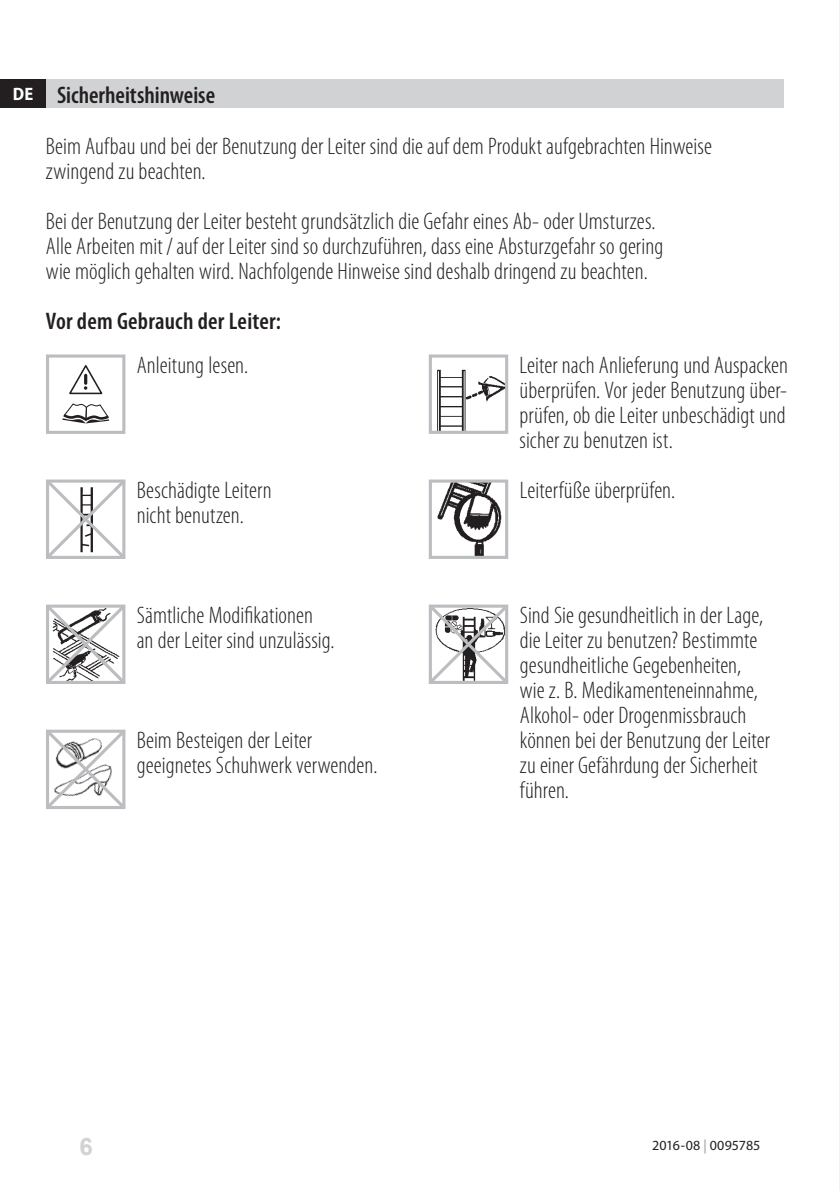
<style>
.page{position:relative;width:840px;height:1191px;background:#fff}
.page>*{position:absolute;margin:0;border:0;box-sizing:border-box;transform-origin:0 0}
.t1{font:300 condensed 24px/25px "Myriad Pro";color:#231f20}
.t2{font:600 condensed 24px "Myriad Pro";letter-spacing:.01em;color:#231f20}
.t3{font:700 24px "Arial";color:#d1d2d4}
.t4{font:14px "Myriad Pro";color:#231f20}
.s1{font-weight:700;font-stretch:semi-condensed;font-size:18px;color:#fff}
.s2{font-weight:600}
.s3{color:#939598}
</style>
<div class="page">
<hr style="left:839px;top:0;width:1px;height:1191px;background:#e6e7e9">
<div style="left:0;top:79px;width:46px;height:29px;background:#231f20"></div>
<svg style="left:428px;top:604px;width:81px;height:80px"></svg>
<svg style="left:46px;top:604px;width:80px;height:80px"></svg>
<svg style="left:46px;top:729px;width:80px;height:80px"></svg>
<div style="left:46px;top:354px;width:79px;height:80px;border:3px solid #bcbdc0"></div>
<img style="left:437px;top:369px;width:67px;height:61px">
<div style="left:428px;top:354px;width:80px;height:80px;border:3px solid #bcbdc0"></div>
<img style="left:437px;top:483px;width:65px;height:72px">
<div style="left:428px;top:479px;width:80px;height:80px;border:3px solid #bcbdc0"></div>
<div style="left:46px;top:79px;width:736px;height:29px;background:#d1d2d4"></div>
<svg style="left:69px;top:365px;width:34px;height:30px"></svg>
<svg style="left:46px;top:403px;width:80px;height:156px"></svg>
<p class="t1" style="left:46px;top:69px;width:667px;line-height:51.8px;text-indent:-33px"><span class="s1">DE</span> <span class="s2">Sicherheitshinweise<br></span>Beim Aufbau und bei der Benutzung der Leiter sind die auf dem Produkt aufgebrachten Hinweise</p>
<p class="t1" style="left:46px;top:160px;width:161px">zwingend zu beachten.</p>
<p class="t1" style="left:46px;top:210px;width:618px">Bei der Benutzung der Leiter besteht grundsätzlich die Gefahr eines Ab- oder Umsturzes.<br>Alle Arbeiten mit /auf der Leiter sind so durchzuführen, dass eine Absturzgefahr so gering wie möglich gehalten wird. Nachfolgende Hinweise sind deshalb dringend zu beachten.</p>
<p class="t2" style="left:46px;top:307px;width:236px">Vor dem Gebrauch der Leiter:</p>
<p class="t1" style="left:137px;top:353px;width:113px">Anleitung lesen.</p>
<p class="t1" style="left:519px;top:353px;width:270px;text-align:justify">Leiter nach Anlieferung und Auspacken überprüfen. Vor jeder Benutzung über&shy;prüfen, ob die Leiter unbeschädigt und sicher zu benutzen ist.</p>
<p class="t1" style="left:519px;top:478px;width:157px">Leiterfüße überprüfen.</p>
<p class="t1" style="left:137px;top:478px;width:136px">Beschädigte Leitern nicht benutzen.</p>
<p class="t1" style="left:137px;top:603px;width:199px">Sämtliche Modifikationen an der Leiter sind unzulässig.</p>
<p class="t1" style="left:137px;top:728px;width:242px">Beim Besteigen der Leiter geeignetes Schuhwerk verwenden.</p>
<p class="t1" style="left:519px;top:603px;width:251px">Sind Sie gesundheitlich in der Lage, die Leiter zu benutzen? Bestimmte gesundheitliche Gegebenheiten, wie z. B. Medikamenteneinnahme,<br>Alkohol- oder Drogenmissbrauch können bei der Benutzung der Leiter zu einer Gefährdung der Sicherheit führen.</p>
<p class="t3" style="left:79px;top:1129px;width:15px">6</p>
<p class="t4" style="left:652px;top:1136px;width:110px">2016-08 <span class="s3">|</span> 0095785</p>
</div>
